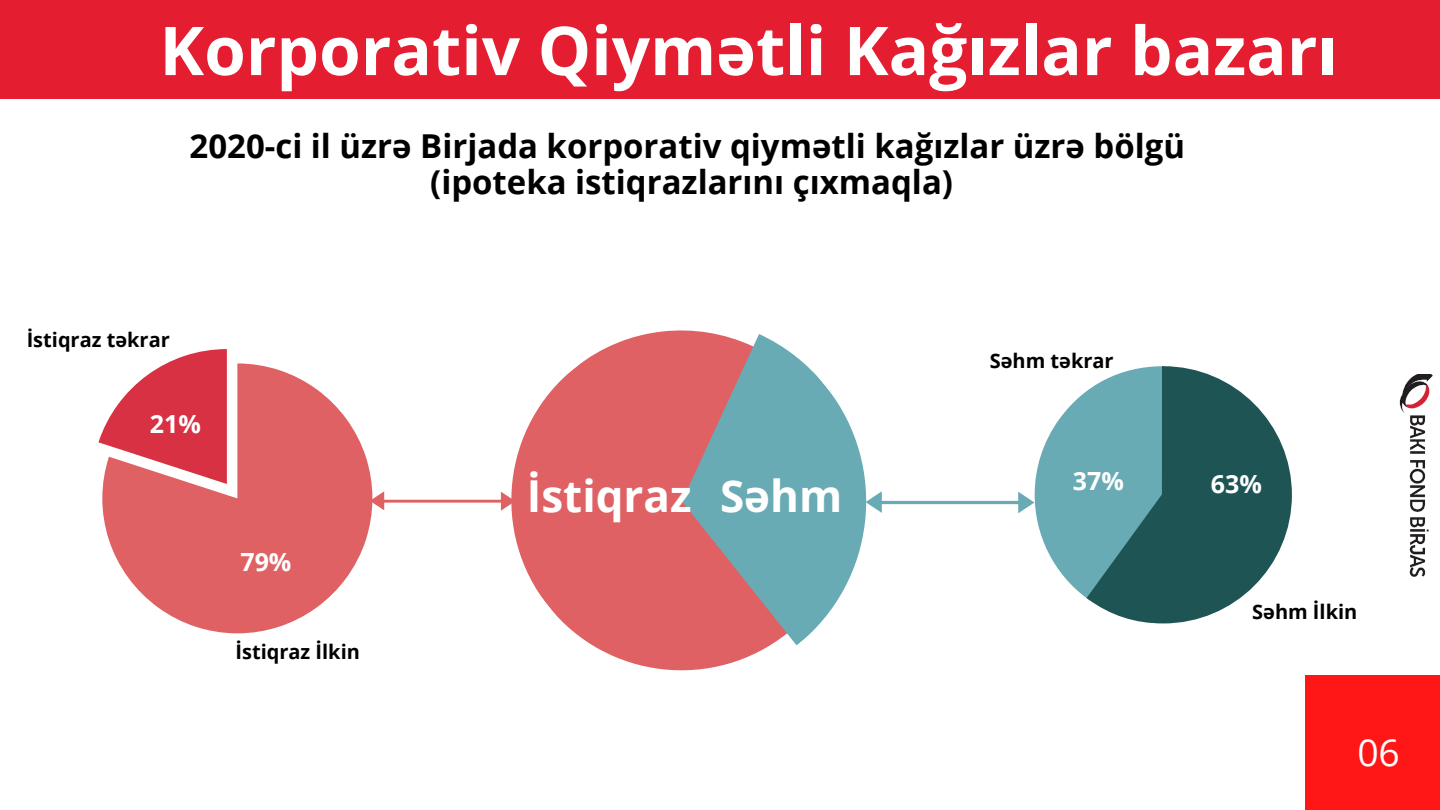
<style>
.page{position:relative;width:1440px;height:810px;background:#fff}
.page>*{position:absolute;margin:0;border:0;box-sizing:border-box;transform-origin:0 0}
.t1{font:700 67.4px "Open Sans";color:#fff}
.t2{font:700 44px "Open Sans";color:#fff}
.t3{font:37.3px "Open Sans";color:#fff}
.t4{font:700 32.9px "Open Sans";color:#000}
.t5{font:700 25px "Open Sans";color:#fff}
.t6{font:700 20px "Open Sans";color:#000}
.s1{font-family:"Noto Sans"}
</style>
<div class="page">
<div style="left:1305px;top:675px;width:135px;height:135px;background:#ff1616"></div>
<div style="left:0;top:0;width:1440px;height:99px;background:#e51d31"></div>
<img style="left:1399px;top:375px;width:34px;height:201px">
<svg style="left:511px;top:338px;width:286px;height:333px;fill:#df6164"></svg>
<svg style="left:630px;top:330px;width:236px;height:315px;background:#ac969c"></svg>
<svg style="left:98px;top:349px;width:129px;height:95px"></svg>
<svg style="left:102px;top:363px;width:270px;height:270px;fill:#df6164"></svg>
<svg style="left:1089px;top:366px;width:203px;height:257px;fill:#1f5454"></svg>
<svg style="left:370px;top:491px;width:145px;height:20px"></svg>
<svg style="left:866px;top:366px;width:299px;height:234px"></svg>
<p class="t1" style="left:159px;top:3px;width:1180px">Korporativ Qiym<span class="s1">ə</span>tli Kağızlar bazarı</p>
<p class="t4" style="left:190px;top:123px;width:997px">2020-ci il üzr<span class="s1">ə</span> Birjada korporativ qiym<span class="s1">ə</span>tli kağızlar üzr<span class="s1">ə</span> bölgü</p>
<p class="t4" style="left:430px;top:159px;width:524px">(ipoteka istiqrazlarını çıxmaqla)</p>
<p class="t6" style="left:27px;top:325px;width:145px">İstiqraz t<span class="s1">ə</span>krar</p>
<p class="t6" style="left:990px;top:347px;width:125px">S<span class="s1">ə</span>hm t<span class="s1">ə</span>krar</p>
<p class="t5" style="left:150px;top:406px;width:53px">21%</p>
<p class="t5" style="left:240px;top:544px;width:53px">79%</p>
<p class="t6" style="left:235px;top:637px;width:126px">İstiqraz İlkin</p>
<p class="t2" style="left:527px;top:465px;width:166px">İstiqraz</p>
<p class="t2" style="left:720px;top:465px;width:124px">S<span class="s1">ə</span>hm</p>
<p class="t5" style="left:1073px;top:463px;width:53px">37%</p>
<p class="t5" style="left:1211px;top:467px;width:53px">63%</p>
<p class="t6" style="left:1252px;top:598px;width:107px">S<span class="s1">ə</span>hm İlkin</p>
<p class="t3" style="left:1357px;top:726px;width:44px">06</p>
</div>
